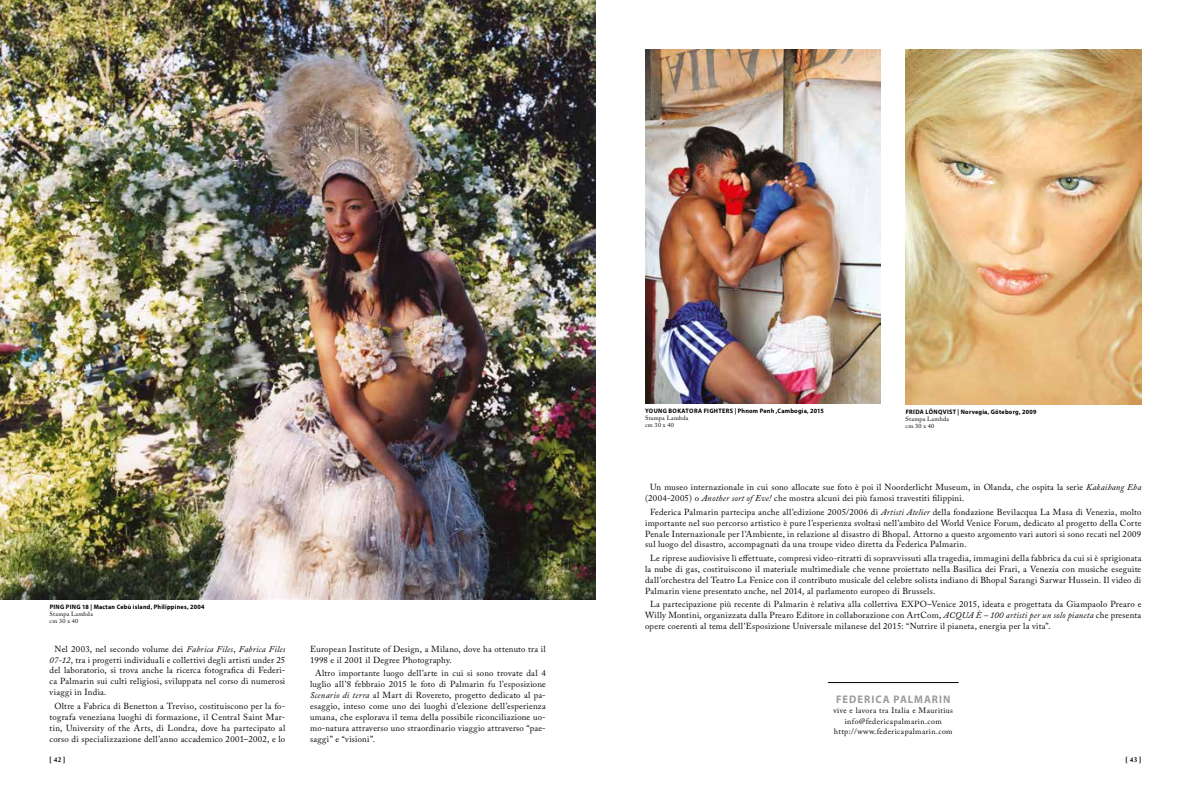
<style>
.page{position:relative;width:1191px;height:794px;background:#fff}
.page>*{position:absolute;margin:0;border:0;box-sizing:border-box;transform-origin:0 0}
.t1{font:700 11.03px "Myriad Pro";letter-spacing:.095em;color:#9c9c9d;scale:.95 1}
.t2{font:8.75px/10.9px "Adobe Caslon Pro";letter-spacing:.025em;color:#000;text-align:justify}
.t3{font:7.88px/10.5px "Adobe Caslon Pro";letter-spacing:.05em;color:#000;text-align:center}
.t4{font:700 7px "Adobe Caslon Pro";color:#000}
.t5{font:700 6.39px "Myriad Pro";letter-spacing:.04em;color:#000;scale:.95 1}
.t6{font:6.12px/7px "Adobe Caslon Pro";letter-spacing:.045em;color:#000}
.s1{font-style:italic}
</style>
<div class="page">
<img style="left:905px;top:50px;width:236px;height:354px">
<img style="left:0;top:0;width:595px;height:599px">
<img style="left:645px;top:50px;width:236px;height:354px">
<hr style="left:828px;top:682px;width:130px;height:1px;background:#000">
<p class="t5" style="left:50px;top:603px;width:164px">PING PING 18 | Mactan Cebù island, Philippines, 2004</p>
<p class="t6" style="left:50px;top:610px;width:45px">Stampa Lambda cm 30 x 40</p>
<p class="t2" style="left:50px;top:643px;width:237px;text-indent:5px">Nel 2003, nel secondo volume dei <span class="s1">Fabrica Files</span>, <span class="s1">Fabrica Files 07-12</span> , tra i progetti individuali e collettivi degli artisti under 25 del laboratorio, si trova anche la ricerca fotografica di Federi&shy;ca Palmarin sui culti religiosi, sviluppata nel corso di numerosi viaggi in India.</p>
<p class="t2" style="left:50px;top:700px;width:237px;text-align:center">Oltre a Fabrica di Benetton a Treviso, costituiscono per la fo&shy;tografa veneziana luoghi di formazione, il Central Saint Mar&shy;tin, University of the Arts, di Londra, dove ha partecipato al corso di specializzazione dell’anno accademico 2001–2002, e lo</p>
<p class="t2" style="left:310px;top:643px;width:237px">European Institute of Design, a Milano, dove ha ottenuto tra il<br>1998 e il 2001 il Degree Photography.</p>
<p class="t2" style="left:310px;top:667px;width:237px;text-indent:5px">Altro importante luogo dell’arte in cui si sono trovate dal 4 luglio all’8 febbraio 2015 le foto di Palmarin fu l’esposizione <span class="s1">Scenario di terra</span> al Mart di Rovereto, progetto dedicato al pa&shy;esaggio, inteso come uno dei luoghi d’elezione dell’esperienza umana, che esplorava il tema della possibile riconciliazione uo&shy;mo-natura attraverso uno straordinario viaggio attraverso “pae&shy;saggi” e “visioni”.</p>
<p class="t5" style="left:645px;top:407px;width:190px">YOUNG BOKATORA FIGHTERS | Phnom Penh ,Cambogia, 2015</p>
<p class="t6" style="left:645px;top:415px;width:45px">Stampa Lambda cm 30 x 40</p>
<p class="t5" style="left:905px;top:407px;width:139px">FRIDA LÖNQVIST | Norvegia, Göteborg, 2009</p>
<p class="t6" style="left:905px;top:415px;width:45px">Stampa Lambda cm 30 x 40</p>
<p class="t2" style="left:645px;top:482px;width:498px;text-indent:5px">Un museo internazionale in cui sono allocate sue foto è poi il Noorderlicht Museum, in Olanda, che ospita la serie <span class="s1">Kakaibang Eba </span>(2004-2005) o <span class="s1">Another sort of Eve!</span> che mostra alcuni dei più famosi travestiti filippini.</p>
<p class="t2" style="left:645px;top:506px;width:498px;text-indent:5px">Federica Palmarin partecipa anche all’edizione 2005/2006 di <span class="s1">Artisti Atelier</span> della fondazione Bevilacqua La Masa di Venezia, molto importante nel suo percorso artistico è pure l’esperienza svoltasi nell’ambito del World Venice Forum, dedicato al progetto della Corte Penale Internazionale per l’Ambiente, in relazione al disastro di Bhopal. Attorno a questo argomento vari autori si sono recati nel 2009 sul luogo del disastro, accompagnati da una troupe video diretta da Federica Palmarin.</p>
<p class="t2" style="left:645px;top:552px;width:498px;text-indent:5px">Le riprese audiovisive lì effettuate, compresi video-ritratti di sopravvissuti alla tragedia, immagini della fabbrica da cui si è sprigionata la nube di gas, costituiscono il materiale multimediale che venne proiettato nella Basilica dei Frari, a Venezia con musiche eseguite dall’orchestra del Teatro La Fenice con il contributo musicale del celebre solista indiano di Bhopal Sarangi Sarwar Hussein. Il video di Palmarin viene presentato anche, nel 2014, al parlamento europeo di Brussels.</p>
<p class="t2" style="left:645px;top:598px;width:498px;text-indent:5px">La partecipazione più recente di Palmarin è relativa alla collettiva EXPO–Venice 2015, ideata e progettata da Giampaolo Prearo e Willy Montini, organizzata dalla Prearo Editore in collaborazione con ArtCom, <span class="s1">ACQUA È – 100 artisti per un solo pianeta</span> che presenta opere coerenti al tema dell’Esposizione Universale milanese del 2015: “Nutrire il pianeta, energia per la vita”.</p>
<p class="t1" style="left:836px;top:691px;width:122px">FEDERICA PALMARIN</p>
<p class="t3" style="left:833px;top:705px;width:121px">vive e lavora tra Italia e Mauritius info@federicapalmarin.com http://www.federicapalmarin.com</p>
<p class="t4" style="left:50px;top:755px;width:17px">[ 42 ]</p>
<p class="t4" style="left:1125px;top:755px;width:17px">[ 43 ]</p>
</div>
